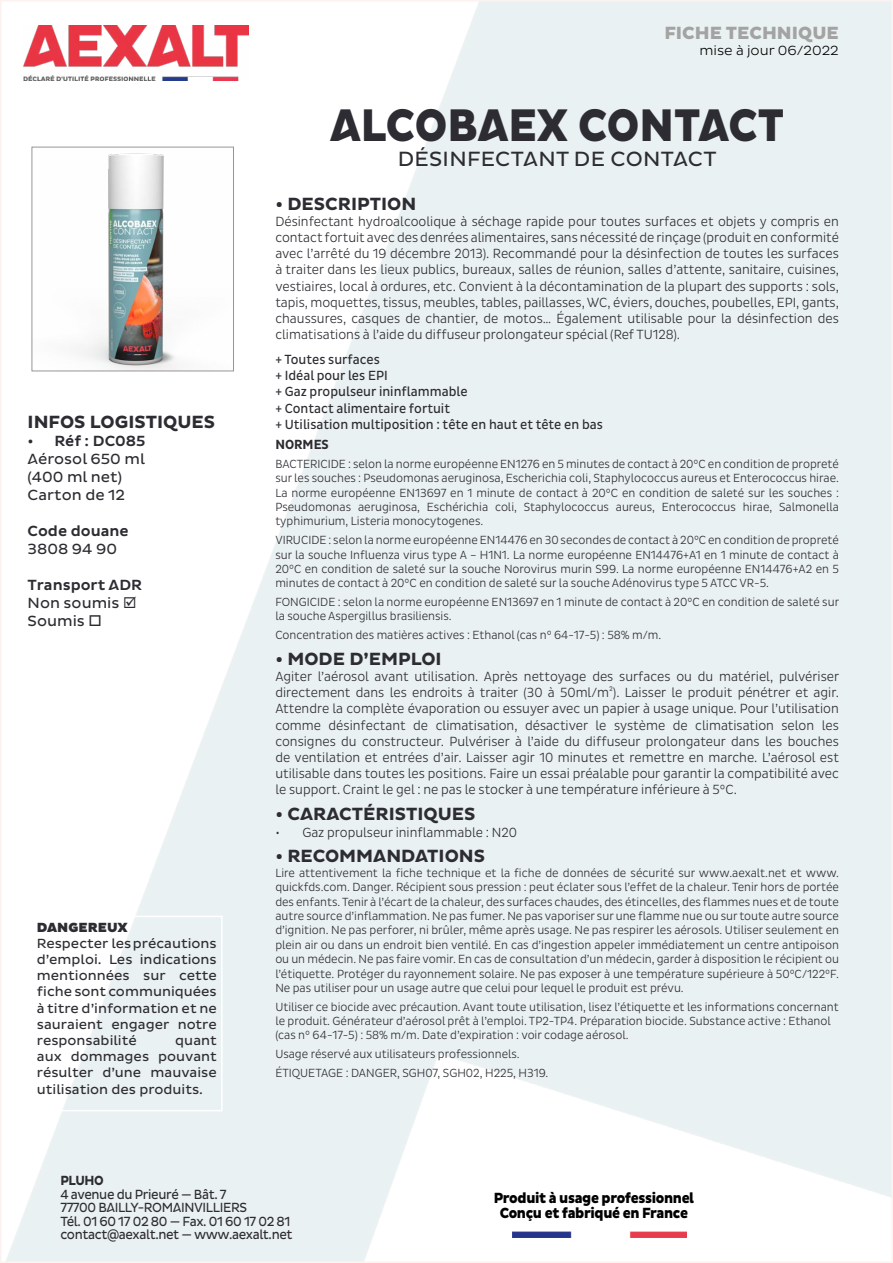
<style>
.page{position:relative;width:893px;height:1263px;background:#fff}
.page>*{position:absolute;margin:0;border:0;box-sizing:border-box;transform-origin:0 0}
.t1{font:46.5px "Aexalt Heavy";color:#2d2c32;scale:.9 1}
.t2{font:21px "Aexalt MS Regular";letter-spacing:.015em;color:#2d2c32}
.t3{font:18px "Aexalt MS Bold";color:#2d2c32}
.t4{font:18px "Aexalt Heavy";color:#a3a3a3}
.t5{font:15px/18px "Aexalt MS Regular";color:#2d2c32}
.t6{font:800 15px/15px "Aexalt";letter-spacing:-.025em;color:#000;text-align:center;scale:.9 1}
.t7{font:15px "Aexalt MS Medium";color:#2d2c32}
.t8{font:300 13.5px/16.2px "Pluto Sans Cond";color:#2d2c32;text-align:justify}
.t9{font:13.5px/16.2px "Aexalt MS Regular";letter-spacing:-.015em;color:#2d2c32;text-align:justify}
.t10{font:13.5px/16.2px "Pluto Sans Cond";color:#2d2c32}
.t11{font:13.5px/13.5px "Aexalt MS Regular";letter-spacing:-.015em;color:#2d2c32;scale:.9 1}
.t12{font:13.5px "Aexalt MS Light";color:#000}
.t13{font:13.5px "Aexalt MS Black";color:#2d2c32}
.t14{font:700 13.5px "Pluto Sans Cond";color:#2d2c32}
.t15{font:13.5px "Aexalt MS Bold";letter-spacing:-.03em;color:#2d2c32;scale:.9 1}
.t16{font:300 12px/14.4px "Pluto Sans Cond";color:#2d2c32;text-align:justify}
</style>
<div class="page">
<img style="left:6px;top:3px;width:884px;height:1257px">
<img style="left:500px;top:1230px;width:186px;height:7px">
<div style="left:31px;top:916px;width:192px;height:195px;border:2px solid #fff"></div>
<img style="left:23px;top:25px;width:226px;height:55px">
<img style="left:34px;top:149px;width:198px;height:220px">
<div style="left:32px;top:147px;width:202px;height:224px;border:1px solid #979696"></div>
<h3 class="t3" style="left:28px;top:412px;width:189px">INFOS LOGISTIQUES</h3>
<p class="t7" style="left:28px;top:432px;width:119px">• Réf : DC085</p>
<p class="t5" style="left:28px;top:450px;width:119px">Aérosol 650 ml (400 ml net)<br>Carton de 12</p>
<p class="t7" style="left:28px;top:522px;width:103px">Code douane</p>
<p class="t5" style="left:28px;top:540px;width:91px">3808 94 90</p>
<p class="t7" style="left:28px;top:576px;width:116px">Transport ADR</p>
<p class="t5" style="left:28px;top:594px;width:110px">Non soumis ☑<br>Soumis □</p>
<p class="t13" style="left:37px;top:919px;width:92px">DANGEREUX</p>
<p class="t9" style="left:37px;top:935px;width:181px">Respecter les précautions d’emploi. Les indications mentionnées sur cette fiche sont communiquées à titre d’information et ne sauraient engager notre responsabilité</p>
<p class="t9" style="left:37px;top:1032px;width:181px;text-indent:138px">quant aux dommages pouvant résulter d’une mauvaise utilisation des produits.</p>
<h3 class="t4" style="left:664px;top:22px;width:176px">FICHE TECHNIQUE</h3>
<p class="t12" style="left:699px;top:43px;width:141px">mise à jour 06/2022</p>
<h1 class="t1" style="left:330px;top:99px;width:506px">ALCOBAEX CONTACT</h1>
<h2 class="t2" style="left:398px;top:147px;width:320px">DÉSINFECTANT DE CONTACT</h2>
<h3 class="t3" style="left:275px;top:193px;width:142px">• DESCRIPTION</h3>
<p class="t8" style="left:275px;top:213px;width:565px">Désinfectant hydroalcoolique à séchage rapide pour toutes surfaces et objets y compris en contact fortuit avec des denrées alimentaires, sans nécessité de rinçage (produit en conformité avec l’arrêté du 19 décembre 2013). Recommandé pour la désinfection de toutes les surfaces à traiter dans les lieux publics, bureaux, salles de réunion, salles d’attente, sanitaire, cuisines, vestiaires, local à ordures, etc. Convient à la décontamination de la plupart des supports : sols, tapis, moquettes, tissus, meubles, tables, paillasses, WC, éviers, douches, poubelles, EPI, gants, chaussures, casques de chantier, de motos… Également utilisable pour la désinfection des climatisations à l’aide du diffuseur prolongateur spécial (Ref TU128).</p>
<p class="t10" style="left:275px;top:351px;width:329px">+ Toutes surfaces<br>+ Idéal pour les EPI<br>+ Gaz propulseur ininflammable<br>+ Contact alimentaire fortuit<br>+ Utilisation multiposition : tête en haut et tête en bas</p>
<p class="t14" style="left:275px;top:437px;width:55px">NORMES</p>
<p class="t16" style="left:275px;top:457px;width:565px">BACTERICIDE : selon la norme européenne EN1276 en 5 minutes de contact à 20°C en condition de propreté sur les souches : Pseudomonas aeruginosa, Escherichia coli, Staphylococcus aureus et Enterococcus hirae.<br>La norme européenne EN13697 en 1 minute de contact à 20°C en condition de saleté sur les souches :<br>Pseudomonas aeruginosa, Eschérichia coli, Staphylococcus aureus, Enterococcus hirae, Salmonella typhimurium, Listeria monocytogenes.</p>
<p class="t16" style="left:275px;top:533px;width:565px">VIRUCIDE : selon la norme européenne EN14476 en 30 secondes de contact à 20°C en condition de propreté sur la souche Influenza virus type A – H1N1. La norme européenne EN14476+A1 en 1 minute de contact à 20°C en condition de saleté sur la souche Norovirus murin S99. La norme européenne EN14476+A2 en 5 minutes de contact à 20°C en condition de saleté sur la souche Adénovirus type 5 ATCC VR‑5.</p>
<p class="t16" style="left:275px;top:595px;width:565px">FONGICIDE : selon la norme européenne EN13697 en 1 minute de contact à 20°C en condition de saleté sur la souche Aspergillus brasiliensis.</p>
<p class="t16" style="left:275px;top:628px;width:387px">Concentration des matières actives : Ethanol (cas n° 64-17-5) : 58% m/m.</p>
<h3 class="t3" style="left:275px;top:648px;width:168px">• MODE D’EMPLOI</h3>
<p class="t8" style="left:275px;top:668px;width:565px">Agiter l’aérosol avant utilisation. Après nettoyage des surfaces ou du matériel, pulvériser directement dans les endroits à traiter (30 à 50ml/m²). Laisser le produit pénétrer et agir.<br>Attendre la complète évaporation ou essuyer avec un papier à usage unique. Pour l’utilisation comme désinfectant de climatisation, désactiver le système de climatisation selon les consignes du constructeur. Pulvériser à l’aide du diffuseur prolongateur dans les bouches de ventilation et entrées d’air. Laisser agir 10 minutes et remettre en marche. L’aérosol est utilisable dans toutes les positions. Faire un essai préalable pour garantir la compatibilité avec le support. Craint le gel : ne pas le stocker à une température inférieure à 5°C.</p>
<h3 class="t3" style="left:275px;top:804px;width:202px">• CARACTÉRISTIQUES</h3>
<p class="t8" style="left:275px;top:824px;width:243px">• Gaz propulseur ininflammable : N20</p>
<h3 class="t3" style="left:275px;top:846px;width:211px">• RECOMMANDATIONS</h3>
<p class="t16" style="left:275px;top:866px;width:565px">Lire attentivement la fiche technique et la fiche de données de sécurité sur www.aexalt.net et www. quickfds.com. Danger. Récipient sous pression : peut éclater sous l’effet de la chaleur. Tenir hors de portée des enfants. Tenir à l’écart de la chaleur, des surfaces chaudes, des étincelles, des flammes nues et de toute autre source d’inflammation. Ne pas fumer. Ne pas vaporiser sur une flamme nue ou sur toute autre source d’ignition. Ne pas perforer, ni brûler, même après usage. Ne pas respirer les aérosols. Utiliser seulement en plein air ou dans un endroit bien ventilé. En cas d’ingestion appeler immédiatement un centre antipoison ou un médecin. Ne pas faire vomir. En cas de consultation d’un médecin, garder à disposition le récipient ou l’étiquette. Protéger du rayonnement solaire. Ne pas exposer à une température supérieure à 50°C/122°F.<br>Ne pas utiliser pour un usage autre que celui pour lequel le produit est prévu.</p>
<p class="t16" style="left:275px;top:999px;width:565px;text-align:left">Utiliser ce biocide avec précaution. Avant toute utilisation, lisez l’étiquette et les informations concernant le produit. Générateur d’aérosol prêt à l’emploi. TP2-TP4. Préparation biocide. Substance active : Ethanol (cas n° 64-17-5) : 58% m/m. Date d’expiration : voir codage aérosol.</p>
<p class="t16" style="left:275px;top:1045px;width:275px;line-height:18.6px">Usage réservé aux utilisateurs professionnels.<br>ÉTIQUETAGE : DANGER, SGH07, SGH02, H225, H319.</p>
<p class="t15" style="left:60px;top:1173px;width:50px">PLUHO</p>
<p class="t11" style="left:60px;top:1187px;width:260px">4 avenue du Prieuré — Bât. 7<br>77700 BAILLY-ROMAINVILLIERS<br>Tél. 01 60 17 02 80 — Fax. 01 60 17 02 81 contact@aexalt.net — www.aexalt.net</p>
<p class="t6" style="left:494px;top:1191px;width:224px">Produit à usage professionnel<br>Conçu et fabriqué en France</p>
</div>
